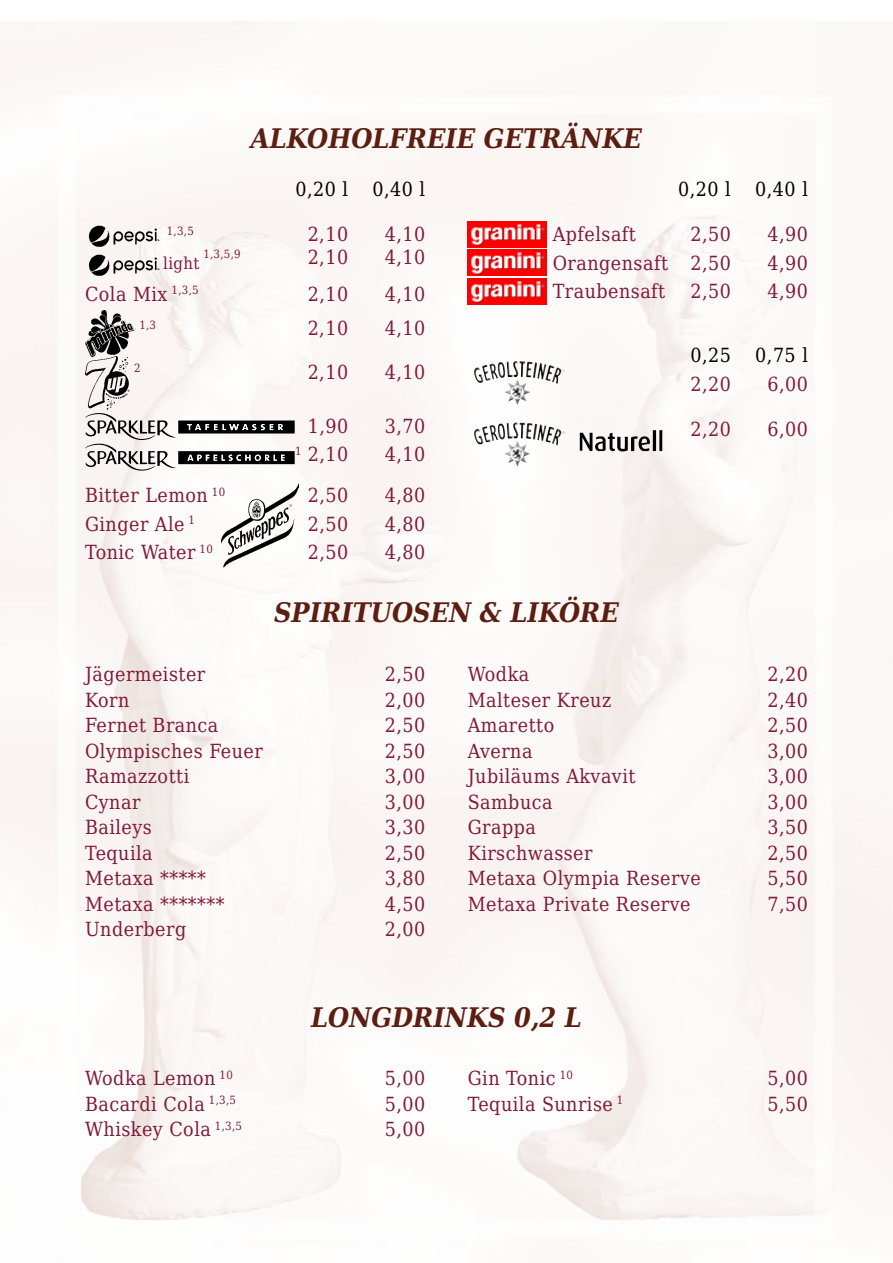
<style>
.page{position:relative;width:893px;height:1263px;background:#fff}
.page>*{position:absolute;margin:0;border:0;box-sizing:border-box;transform-origin:0 0}
.t1{font:italic 700 27px "DejaVu Serif Condensed";color:#5c1e11}
.t2{font:19.5px "DejaVu Serif Condensed";letter-spacing:.025em;color:#7f1a39}
.t3{font:19.5px "DejaVu Serif Condensed";letter-spacing:.025em;color:#000}
.t4{font:16.5px "DejaVu Serif Condensed";letter-spacing:.025em;color:#7f1a39}
.t5{font:11.4px "DejaVu Serif Condensed";color:#7f1a39}
</style>
<div class="page">
<img style="left:0;top:21px;width:893px;height:1199px">
<img style="left:85px;top:222px;width:78px;height:26px">
<img style="left:85px;top:252px;width:78px;height:25px">
<img style="left:85px;top:310px;width:50px;height:46px">
<img style="left:85px;top:356px;width:45px;height:54px">
<svg style="left:85px;top:413px;width:210px;height:58px"></svg>
<img style="left:468px;top:221px;width:78px;height:26px">
<img style="left:468px;top:250px;width:78px;height:26px">
<img style="left:468px;top:278px;width:78px;height:26px">
<img style="left:221px;top:483px;width:78px;height:85px">
<img style="left:513px;top:361px;width:6px;height:16px">
<img style="left:513px;top:422px;width:6px;height:17px">
<img style="left:575px;top:428px;width:92px;height:26px">
<h1 class="t1" style="left:251px;top:117px;width:393px">ALKOHOLFREIE GETRÄNKE</h1>
<p class="t3" style="left:296px;top:174px;width:131px">0,20 l 0,40 l</p>
<p class="t3" style="left:678px;top:174px;width:131px">0,20 l 0,40 l</p>
<p class="t5" style="left:167px;top:222px;width:29px">1,3,5</p>
<p class="t2" style="left:308px;top:219px;width:42px">2,10</p>
<p class="t2" style="left:385px;top:219px;width:42px">4,10</p>
<p class="t4" style="left:163px;top:251px;width:38px">light</p>
<p class="t5" style="left:203px;top:245px;width:39px">1,3,5,9</p>
<p class="t2" style="left:308px;top:243px;width:42px">2,10</p>
<p class="t2" style="left:385px;top:243px;width:42px">4,10</p>
<p class="t2" style="left:85px;top:279px;width:115px">Cola Mix <sup>1,3,5</sup></p>
<p class="t2" style="left:308px;top:279px;width:42px">2,10</p>
<p class="t2" style="left:385px;top:279px;width:42px">4,10</p>
<p class="t5" style="left:139px;top:316px;width:18px">1,3</p>
<p class="t2" style="left:308px;top:314px;width:42px">2,10</p>
<p class="t2" style="left:385px;top:314px;width:42px">4,10</p>
<p class="t5" style="left:134px;top:359px;width:8px">2</p>
<p class="t2" style="left:308px;top:357px;width:42px">2,10</p>
<p class="t2" style="left:385px;top:357px;width:42px">4,10</p>
<p class="t2" style="left:308px;top:411px;width:42px">1,90</p>
<p class="t2" style="left:385px;top:411px;width:42px">3,70</p>
<p class="t2" style="left:295px;top:439px;width:55px"><sup>1</sup> 2,10</p>
<p class="t2" style="left:385px;top:439px;width:42px">4,10</p>
<p class="t2" style="left:85px;top:481px;width:142px">Bitter Lemon <sup>10</sup></p>
<p class="t2" style="left:308px;top:481px;width:42px">2,50</p>
<p class="t2" style="left:385px;top:481px;width:42px">4,80</p>
<p class="t2" style="left:85px;top:509px;width:112px">Ginger Ale <sup>1</sup></p>
<p class="t2" style="left:308px;top:509px;width:42px">2,50</p>
<p class="t2" style="left:385px;top:509px;width:42px">4,80</p>
<p class="t2" style="left:85px;top:538px;width:129px">Tonic Water <sup>10</sup></p>
<p class="t2" style="left:308px;top:538px;width:42px">2,50</p>
<p class="t2" style="left:385px;top:538px;width:42px">4,80</p>
<p class="t2" style="left:553px;top:219px;width:85px">Apfelsaft</p>
<p class="t2" style="left:690px;top:219px;width:42px">2,50</p>
<p class="t2" style="left:767px;top:219px;width:42px">4,90</p>
<p class="t2" style="left:553px;top:248px;width:180px">Orangensaft 2,50</p>
<p class="t2" style="left:767px;top:248px;width:42px">4,90</p>
<p class="t2" style="left:553px;top:276px;width:114px">Traubensaft</p>
<p class="t2" style="left:690px;top:276px;width:42px">2,50</p>
<p class="t2" style="left:767px;top:276px;width:42px">4,90</p>
<p class="t3" style="left:690px;top:341px;width:42px">0,25</p>
<p class="t3" style="left:755px;top:341px;width:54px">0,75 l</p>
<p class="t2" style="left:690px;top:369px;width:42px">2,20</p>
<p class="t2" style="left:767px;top:369px;width:42px">6,00</p>
<p class="t2" style="left:690px;top:415px;width:42px">2,20</p>
<p class="t2" style="left:767px;top:415px;width:42px">6,00</p>
<h1 class="t1" style="left:274px;top:591px;width:346px">SPIRITUOSEN &amp; LIKÖRE</h1>
<p class="t2" style="left:85px;top:660px;width:122px">Jägermeister</p>
<p class="t2" style="left:385px;top:660px;width:42px">2,50</p>
<p class="t2" style="left:85px;top:685px;width:46px">Korn</p>
<p class="t2" style="left:385px;top:685px;width:42px">2,00</p>
<p class="t2" style="left:85px;top:711px;width:135px">Fernet Branca</p>
<p class="t2" style="left:385px;top:711px;width:42px">2,50</p>
<p class="t2" style="left:85px;top:736px;width:179px">Olympisches Feuer</p>
<p class="t2" style="left:385px;top:736px;width:42px">2,50</p>
<p class="t2" style="left:85px;top:762px;width:106px">Ramazzotti</p>
<p class="t2" style="left:385px;top:762px;width:42px">3,00</p>
<p class="t2" style="left:85px;top:787px;width:57px">Cynar</p>
<p class="t2" style="left:385px;top:787px;width:42px">3,00</p>
<p class="t2" style="left:85px;top:813px;width:68px">Baileys</p>
<p class="t2" style="left:385px;top:813px;width:42px">3,30</p>
<p class="t2" style="left:85px;top:838px;width:69px">Tequila</p>
<p class="t2" style="left:385px;top:838px;width:42px">2,50</p>
<p class="t2" style="left:85px;top:864px;width:122px">Metaxa *****</p>
<p class="t2" style="left:385px;top:864px;width:42px">3,80</p>
<p class="t2" style="left:85px;top:889px;width:141px">Metaxa *******</p>
<p class="t2" style="left:385px;top:889px;width:42px">4,50</p>
<p class="t2" style="left:85px;top:915px;width:103px">Underberg</p>
<p class="t2" style="left:385px;top:915px;width:42px">2,00</p>
<p class="t2" style="left:468px;top:660px;width:63px">Wodka</p>
<p class="t2" style="left:767px;top:660px;width:42px">2,20</p>
<p class="t2" style="left:468px;top:685px;width:145px">Malteser Kreuz</p>
<p class="t2" style="left:767px;top:685px;width:42px">2,40</p>
<p class="t2" style="left:468px;top:711px;width:88px">Amaretto</p>
<p class="t2" style="left:767px;top:711px;width:42px">2,50</p>
<p class="t2" style="left:468px;top:736px;width:66px">Averna</p>
<p class="t2" style="left:767px;top:736px;width:42px">3,00</p>
<p class="t2" style="left:468px;top:762px;width:169px">Jubiläums Akvavit</p>
<p class="t2" style="left:767px;top:762px;width:42px">3,00</p>
<p class="t2" style="left:468px;top:787px;width:86px">Sambuca</p>
<p class="t2" style="left:767px;top:787px;width:42px">3,00</p>
<p class="t2" style="left:468px;top:813px;width:70px">Grappa</p>
<p class="t2" style="left:767px;top:813px;width:42px">3,50</p>
<p class="t2" style="left:468px;top:838px;width:126px">Kirschwasser</p>
<p class="t2" style="left:767px;top:838px;width:42px">2,50</p>
<p class="t2" style="left:468px;top:864px;width:235px">Metaxa Olympia Reserve</p>
<p class="t2" style="left:767px;top:864px;width:42px">5,50</p>
<p class="t2" style="left:468px;top:889px;width:224px">Metaxa Private Reserve</p>
<p class="t2" style="left:767px;top:889px;width:42px">7,50</p>
<h1 class="t1" style="left:311px;top:996px;width:272px">LONGDRINKS 0,2 L</h1>
<p class="t2" style="left:85px;top:1064px;width:149px">Wodka Lemon <sup>10</sup></p>
<p class="t2" style="left:385px;top:1064px;width:42px">5,00</p>
<p class="t2" style="left:85px;top:1089px;width:153px">Bacardi Cola <sup>1,3,5</sup></p>
<p class="t2" style="left:385px;top:1089px;width:42px">5,00</p>
<p class="t2" style="left:85px;top:1115px;width:159px">Whiskey Cola <sup>1,3,5</sup></p>
<p class="t2" style="left:385px;top:1115px;width:42px">5,00</p>
<p class="t2" style="left:468px;top:1064px;width:107px">Gin Tonic <sup>10</sup></p>
<p class="t2" style="left:767px;top:1064px;width:42px">5,00</p>
<p class="t2" style="left:468px;top:1089px;width:157px">Tequila Sunrise <sup>1</sup></p>
<p class="t2" style="left:767px;top:1089px;width:42px">5,50</p>
</div>
